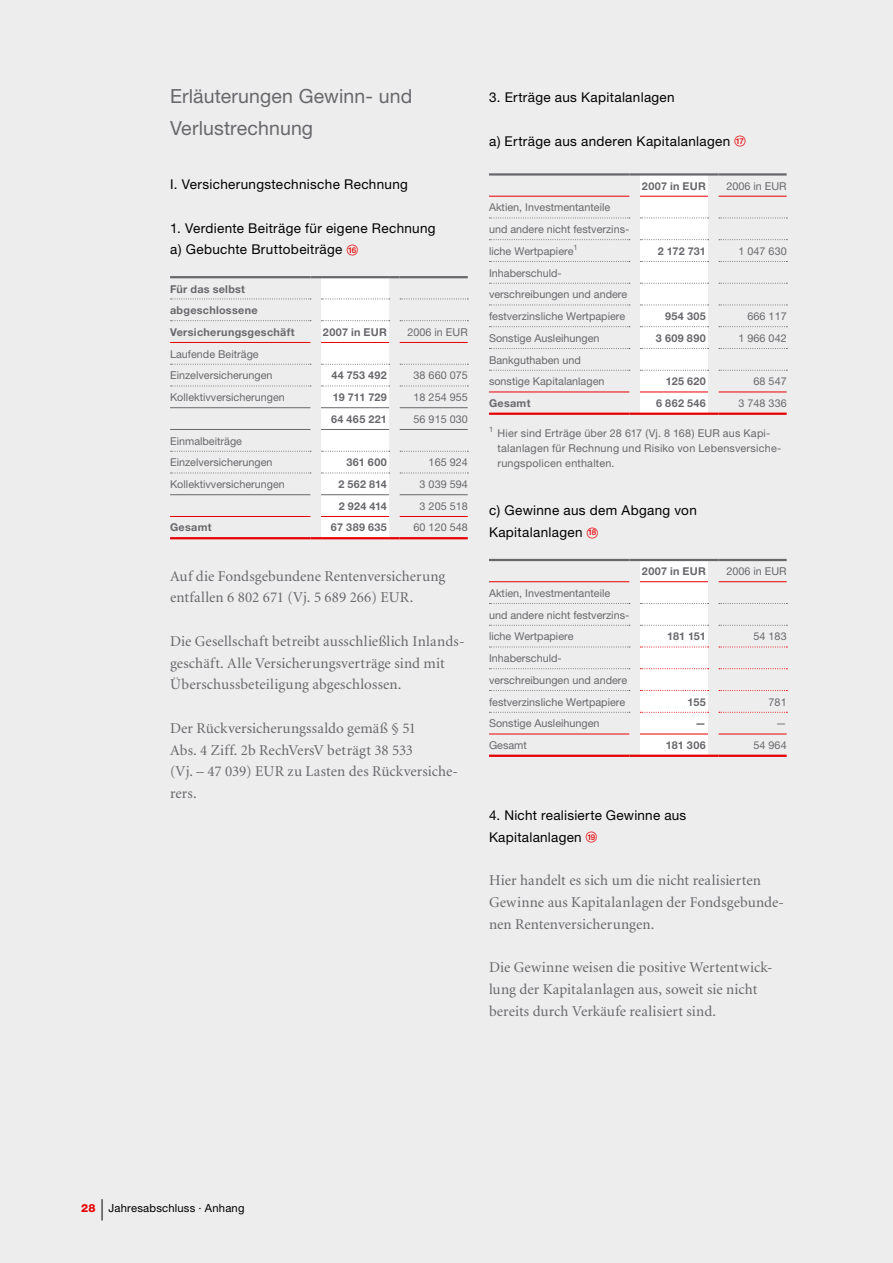
<style>
.page{position:relative;width:893px;height:1263px;background:#ededed}
.page>*{position:absolute;margin:0;border:0;box-sizing:border-box;transform-origin:0 0}
.t1{font:19.5px/31.5px "Helvetica Neue";letter-spacing:.005em;color:#68676c}
.t2{font:15px/21.8px "Minion";letter-spacing:.005em;color:#68676c}
.t3{font:13.5px/21.8px "Helvetica Neue";letter-spacing:.025em;color:#000}
.t4{font:11.25px "Helvetica Neue";letter-spacing:.02em;color:#000}
.t5{font:10.8px/21.8px "Helvetica Neue";color:#68676c}
.t6{font:700 10.8px/21.6px "Helvetica Neue";letter-spacing:.03em;color:#68676c}
.t7{font:10.8px/15px "Helvetica Neue";letter-spacing:.02em;color:#68676c}
.s1{font-weight:500;font-size:7.95px;color:#e60004}
.s2{font-weight:800;color:#e60004}
</style>
<div class="page">
<svg style="left:170px;top:276px;width:298px;height:263px"></svg>
<hr style="left:170px;top:407px;width:140px;height:1px;background:#68676c">
<hr style="left:321px;top:407px;width:68px;height:1px;background:#68676c">
<hr style="left:400px;top:407px;width:68px;height:1px;background:#68676c">
<hr style="left:170px;top:429px;width:140px;height:1px;background:#68676c">
<hr style="left:321px;top:429px;width:68px;height:1px;background:#68676c">
<hr style="left:400px;top:429px;width:68px;height:1px;background:#68676c">
<hr style="left:170px;top:494px;width:140px;height:1px;background:#68676c">
<hr style="left:321px;top:494px;width:68px;height:1px;background:#68676c">
<hr style="left:400px;top:494px;width:68px;height:1px;background:#68676c">
<hr style="left:170px;top:516px;width:140px;height:1px;background:#e60004">
<hr style="left:321px;top:516px;width:68px;height:1px;background:#e60004">
<hr style="left:400px;top:516px;width:68px;height:1px;background:#e60004">
<hr style="left:170px;top:342px;width:140px;height:1px;background:#e60004">
<hr style="left:321px;top:342px;width:68px;height:1px;background:#e60004">
<hr style="left:400px;top:342px;width:68px;height:1px;background:#e60004">
<svg style="left:489px;top:173px;width:298px;height:242px"></svg>
<hr style="left:719px;top:196px;width:68px;height:1px;background:#e60004">
<svg style="left:489px;top:559px;width:298px;height:198px"></svg>
<hr style="left:719px;top:581px;width:68px;height:1px;background:#e60004">
<hr style="left:489px;top:734px;width:140px;height:1px;background:#e60004">
<hr style="left:489px;top:755px;width:140px;height:2px;background:#e60004">
<hr style="left:640px;top:734px;width:68px;height:1px;background:#e60004">
<hr style="left:719px;top:734px;width:68px;height:1px;background:#e60004">
<hr style="left:640px;top:755px;width:68px;height:2px;background:#e60004">
<hr style="left:719px;top:755px;width:68px;height:2px;background:#e60004">
<svg style="left:102px;top:1199px;width:1px;height:21px"></svg>
<h1 class="t1" style="left:170px;top:80px;width:244px">Erläuterungen Gewinn- und<br>Verlustrechnung</h1>
<p class="t3" style="left:170px;top:173px;width:239px">I. Versicherungstechnische Rechnung</p>
<p class="t3" style="left:170px;top:217px;width:267px">1. Verdiente Beiträge für eigene Rechnung a) Gebuchte Bruttobeiträge <span class="s1">16</span></p>
<p class="t6" style="left:170px;top:278px;width:126px">Für das selbst abgeschlossene<br>Versicherungsgeschäft</p>
<p class="t5" style="left:170px;top:343px;width:104px">Laufende Beiträge<br>Einzelversicherungen</p>
<p class="t6" style="left:323px;top:321px;width:65px">2007 in EUR</p>
<p class="t5" style="left:407px;top:321px;width:62px">2006 in EUR</p>
<p class="t6" style="left:331px;top:364px;width:57px">44 753 492</p>
<p class="t5" style="left:414px;top:364px;width:56px">38 660 075</p>
<p class="t5" style="left:170px;top:386px;width:116px">Kollektivversicherungen</p>
<p class="t6" style="left:333px;top:386px;width:55px">19 711 729</p>
<p class="t5" style="left:414px;top:386px;width:56px">18 254 955</p>
<p class="t6" style="left:331px;top:408px;width:57px">64 465 221</p>
<p class="t5" style="left:414px;top:408px;width:56px">56 915 030</p>
<p class="t5" style="left:170px;top:430px;width:104px">Einmalbeiträge<br>Einzelversicherungen</p>
<p class="t6" style="left:346px;top:451px;width:42px">361 600</p>
<p class="t5" style="left:429px;top:451px;width:41px">165 924</p>
<p class="t5" style="left:170px;top:473px;width:116px">Kollektivversicherungen</p>
<p class="t6" style="left:338px;top:473px;width:50px">2 562 814</p>
<p class="t5" style="left:420px;top:473px;width:50px">3 039 594</p>
<p class="t6" style="left:339px;top:495px;width:50px">2 924 414</p>
<p class="t5" style="left:420px;top:495px;width:50px">3 205 518</p>
<p class="t6" style="left:170px;top:516px;width:43px">Gesamt</p>
<p class="t6" style="left:331px;top:516px;width:57px">67 389 635</p>
<p class="t5" style="left:414px;top:516px;width:56px">60 120 548</p>
<h2 class="t2" style="left:170px;top:565px;width:277px">Auf die Fondsgebundene Rentenversicherung entfallen 6 802 671 (Vj. 5 689 266) EUR.</h2>
<h2 class="t2" style="left:170px;top:631px;width:296px">Die Gesellschaft betreibt ausschließlich Inlands&shy;geschäft. Alle Versicherungsverträge sind mit<br>Überschussbeteiligung abgeschlossen.</h2>
<h2 class="t2" style="left:170px;top:718px;width:289px">Der Rückversicherungssaldo gemäß § 51<br>Abs. 4 Ziff. 2b RechVersV beträgt 38 533<br>(Vj. – 47 039) EUR zu Lasten des Rückversiche&shy;rers.</h2>
<p class="t3" style="left:489px;top:86px;width:187px">3. Erträge aus Kapitalanlagen</p>
<p class="t3" style="left:489px;top:130px;width:256px">a) Erträge aus anderen Kapitalanlagen <span class="s1">17</span></p>
<p class="t6" style="left:642px;top:175px;width:65px">2007 in EUR</p>
<p class="t5" style="left:726px;top:175px;width:62px">2006 in EUR</p>
<p class="t5" style="left:489px;top:196px;width:142px">Aktien, Investmentanteile und andere nicht festverzins&shy;liche Wertpapiere<sup>1</sup></p>
<p class="t6" style="left:658px;top:240px;width:49px">2 172 731</p>
<p class="t5" style="left:738px;top:240px;width:50px">1 047 630</p>
<p class="t5" style="left:489px;top:262px;width:140px">Inhaberschuld&shy;verschreibungen und andere festverzinsliche Wertpapiere</p>
<p class="t6" style="left:665px;top:305px;width:42px">954 305</p>
<p class="t5" style="left:748px;top:305px;width:41px">666 117</p>
<p class="t5" style="left:489px;top:327px;width:112px">Sonstige Ausleihungen</p>
<p class="t6" style="left:656px;top:327px;width:51px">3 609 890</p>
<p class="t5" style="left:738px;top:327px;width:50px">1 966 042</p>
<p class="t5" style="left:489px;top:349px;width:117px">Bankguthaben und sonstige Kapitalanlagen</p>
<p class="t6" style="left:666px;top:370px;width:41px">125 620</p>
<p class="t5" style="left:754px;top:370px;width:35px">68 547</p>
<p class="t6" style="left:489px;top:392px;width:43px">Gesamt</p>
<p class="t6" style="left:656px;top:392px;width:51px">6 862 546</p>
<p class="t5" style="left:738px;top:392px;width:50px">3 748 336</p>
<p class="t7" style="left:497px;top:425px;width:285px;text-indent:-9px"><sup>1</sup> Hier sind Erträge über 28 617 (Vj. 8 168) EUR aus Kapi&shy;talanlagen für Rechnung und Risiko von Lebensversiche&shy;rungspolicen enthalten.</p>
<p class="t3" style="left:489px;top:499px;width:209px">c) Gewinne aus dem Abgang von<br>Kapitalanlagen <span class="s1">18</span></p>
<p class="t5" style="left:489px;top:582px;width:142px">Aktien, Investmentanteile und andere nicht festverzins&shy;liche Wertpapiere</p>
<p class="t5" style="left:489px;top:647px;width:140px">Inhaberschuld&shy;verschreibungen und andere festverzinsliche Wertpapiere</p>
<p class="t6" style="left:642px;top:561px;width:65px">2007 in EUR</p>
<p class="t5" style="left:726px;top:561px;width:62px">2006 in EUR</p>
<p class="t6" style="left:667px;top:625px;width:40px">181 151</p>
<p class="t5" style="left:754px;top:625px;width:35px">54 183</p>
<p class="t6" style="left:688px;top:691px;width:20px">155</p>
<p class="t5" style="left:769px;top:691px;width:20px">781</p>
<p class="t5" style="left:489px;top:712px;width:112px">Sonstige Ausleihungen</p>
<p class="t6" style="left:695px;top:712px;width:12px">—</p>
<p class="t5" style="left:776px;top:712px;width:12px">—</p>
<p class="t5" style="left:489px;top:734px;width:39px">Gesamt</p>
<p class="t6" style="left:666px;top:734px;width:41px">181 306</p>
<p class="t5" style="left:754px;top:734px;width:35px">54 964</p>
<p class="t3" style="left:489px;top:804px;width:199px">4. Nicht realisierte Gewinne aus<br>Kapitalanlagen <span class="s1">19</span></p>
<h2 class="t2" style="left:489px;top:870px;width:297px">Hier handelt es sich um die nicht realisierten<br>Gewinne aus Kapitalanlagen der Fondsgebunde&shy;nen Rentenversicherungen.</h2>
<h2 class="t2" style="left:489px;top:957px;width:285px">Die Gewinne weisen die positive Wertentwick&shy;lung der Kapitalanlagen aus, soweit sie nicht bereits durch Verkäufe realisiert sind.</h2>
<p class="t4" style="left:81px;top:1201px;width:165px"><span class="s2">28</span> Jahresabschluss · Anhang</p>
</div>
